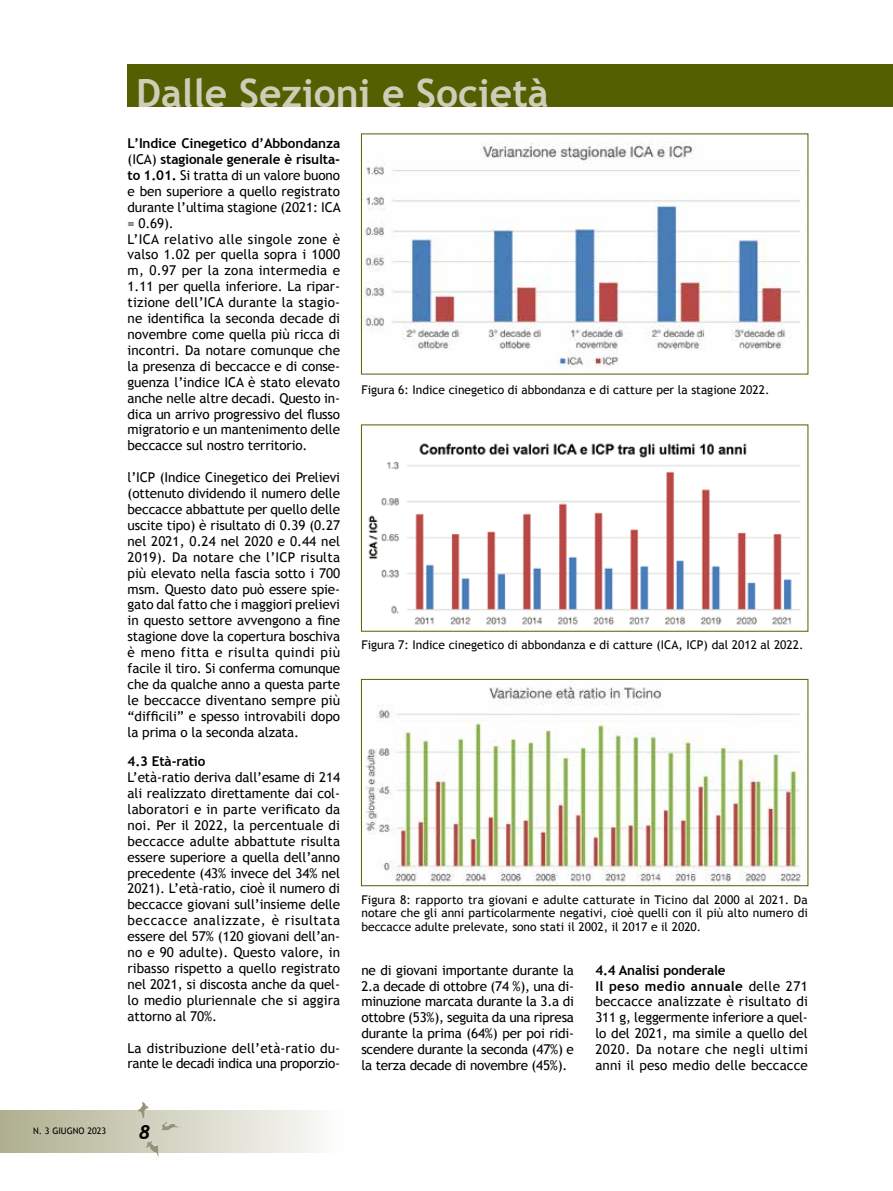
<style>
.page{position:relative;width:893px;height:1191px;background:#fff}
.page>*{position:absolute;margin:0;border:0;box-sizing:border-box;transform-origin:0 0}
.t1{font:700 39px "Trebuchet MS";color:#ceceb8}
.t2{font:italic 700 19.5px "Trebuchet";color:#000}
.t3{font:13.5px/15.9px "Trebuchet MS";letter-spacing:-.005em;color:#000}
.t4{font:700 13.5px "Trebuchet MS";letter-spacing:-.01em;color:#000}
.t5{font:12px/13.5px "Trebuchet MS";color:#000;text-align:justify}
.t6{font:9px "Trebuchet MS";color:#000}
.s1{font-weight:700}
</style>
<div class="page">
<div style="left:128px;top:64px;width:765px;height:42px;background:#545f02"></div>
<img style="left:365px;top:142px;width:435px;height:226px">
<img style="left:368px;top:443px;width:433px;height:182px">
<img style="left:366px;top:686px;width:435px;height:198px">
<div style="left:361px;top:679px;width:447px;height:207px;border:1px solid #545f02"></div>
<div style="left:0;top:1110px;width:353px;height:42px;background:linear-gradient(to right,#aeae8f,#fefefe)"></div>
<img style="left:138px;top:1102px;width:44px;height:29px">
<h1 class="t1" style="left:136px;top:68px;width:414px">Dalle Sezioni e Società</h1>
<p class="t3" style="left:128px;top:136px;width:215px"><span class="s1">L’Indice Cinegetico d’Abbondanza </span>(ICA) <span class="s1">stagionale generale è risulta&shy;to 1.01.</span> Si tratta di un valore buono e ben superiore a quello registrato durante l’ultima stagione (2021: ICA = 0.69).<br>L’ICA relativo alle singole zone è valso 1.02 per quella sopra i 1000 m, 0.97 per la zona intermedia e 1.11 per quella inferiore. La ripar&shy;tizione dell’ICA durante la stagio&shy;ne identifica la seconda decade di novembre come quella più ricca di incontri. Da notare comunque che la presenza di beccacce e di conse&shy;guenza l’indice ICA è stato elevato anche nelle altre decadi. Questo in&shy;dica un arrivo progressivo del flusso migratorio e un mantenimento delle beccacce sul nostro territorio.</p>
<p class="t3" style="left:128px;top:469px;width:214px;text-align:justify">l’ICP (Indice Cinegetico dei Prelievi (ottenuto dividendo il numero delle beccacce abbattute per quello delle uscite tipo) è risultato di 0.39 (0.27 nel 2021, 0.24 nel 2020 e 0.44 nel 2019). Da notare che l’ICP risulta più elevato nella fascia sotto i 700 msm. Questo dato può essere spie&shy;gato dal fatto che i maggiori prelievi in questo settore avvengono a fine stagione dove la copertura boschiva è meno fitta e risulta quindi più facile il tiro. Si conferma comunque che da qualche anno a questa parte le beccacce diventano sempre più “difficili” e spesso introvabili dopo la prima o la seconda alzata.</p>
<p class="t4" style="left:128px;top:753px;width:79px">4.3 Età-ratio</p>
<p class="t3" style="left:128px;top:769px;width:214px;text-align:justify">L’età-ratio deriva dall’esame di 214 ali realizzato direttamente dai col&shy;laboratori e in parte verificato da noi. Per il 2022, la percentuale di beccacce adulte abbattute risulta essere superiore a quella dell’anno precedente (43% invece del 34% nel 2021). L’età-ratio, cioè il numero di beccacce giovani sull’insieme delle beccacce analizzate, è risultata essere del 57% (120 giovani dell’an&shy;no e 90 adulte). Questo valore, in ribasso rispetto a quello registrato nel 2021, si discosta anche da quel&shy;lo medio pluriennale che si aggira attorno al 70%.</p>
<p class="t3" style="left:128px;top:1040px;width:214px">La distribuzione dell’età-ratio du&shy;rante le decadi indica una proporzio-</p>
<p class="t5" style="left:361px;top:383px;width:409px">Figura 6: Indice cinegetico di abbondanza e di catture per la stagione 2022.</p>
<p class="t5" style="left:361px;top:638px;width:444px">Figura 7: Indice cinegetico di abbondanza e di catture (ICA, ICP) dal 2012 al 2022.</p>
<p class="t5" style="left:361px;top:893px;width:448px">Figura 8: rapporto tra giovani e adulte catturate in Ticino dal 2000 al 2021. Da notare che gli anni particolarmente negativi, cioè quelli con il più alto numero di beccacce adulte prelevate, sono stati il 2002, il 2017 e il 2020.</p>
<p class="t3" style="left:361px;top:962px;width:214px;text-align:justify">ne di giovani importante durante la 2.a decade di ottobre (74 %), una di&shy;minuzione marcata durante la 3.a di ottobre (53%), seguita da una ripresa durante la prima (64%) per poi ridi&shy;scendere durante la seconda (47%) e la terza decade di novembre (45%).</p>
<p class="t3" style="left:595px;top:962px;width:214px"><span class="s1">4.4 Analisi ponderale<br>Il peso medio annuale</span> delle 271 beccacce analizzate è risultato di<br>311 g, leggermente inferiore a quel&shy;lo del 2021, ma simile a quello del<br>2020. Da notare che negli ultimi anni il peso medio delle beccacce</p>
<p class="t6" style="left:33px;top:1125px;width:75px">N. 3 GIUGNO 2023</p>
<h2 class="t2" style="left:139px;top:1119px;width:13px">8</h2>
</div>
